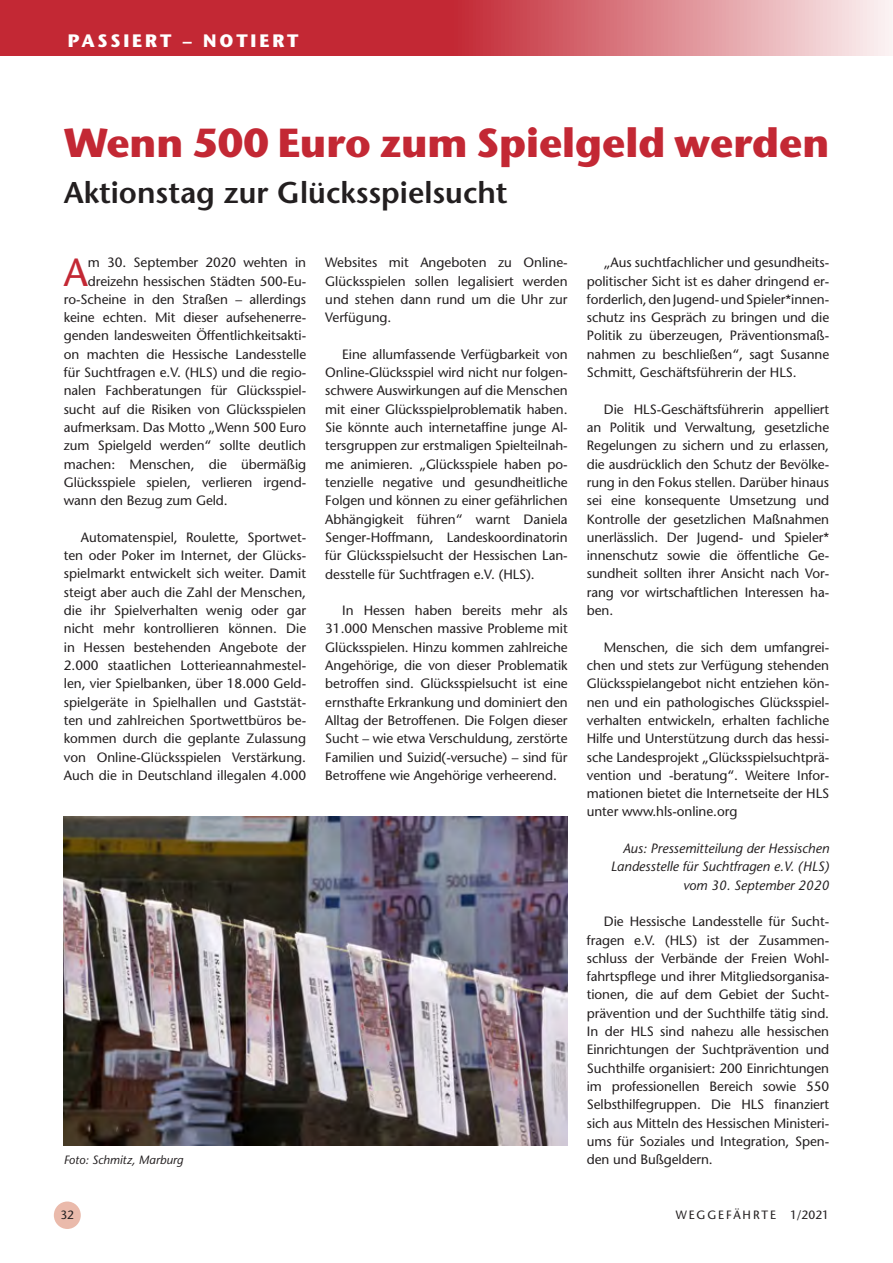
<style>
.page{position:relative;width:893px;height:1263px;background:#fff}
.page>*{position:absolute;margin:0;border:0;box-sizing:border-box;transform-origin:0 0}
._01_Headline{font:700 40.5px "ITC Stone Sans Pro";color:#c32834}
._02_Grundschrift_Ini{font:500 39.3px "Stone Sans Std";color:#c32834}
._07_Subhead{font:600 30px "Stone Sans Std";color:#231f20}
.t1{font:700 18px "ITC Stone Sans Pro";letter-spacing:.16em;color:#fff}
._03_Grundschrift_Ein{font:500 13.5px/18.3px "Stone Sans Std";letter-spacing:-.005em;color:#231f20;text-align:justify}
._02_Grundschrift_Ini-2{font:500 13.5px "Stone Sans Std";letter-spacing:-.005em;color:#231f20}
._06_Quelle{font:italic 500 13.5px/18.3px "Stone Sans Std";color:#231f20;text-align:right}
._05_Bildunterschrift{font:italic 500 12px "Stone Sans Std";color:#231f20}
.t2{font:500 12px "Stone Sans Std";letter-spacing:.16em;color:#231f20}
</style>
<div class="page">
<svg style="left:0;top:0;width:893px;height:56px;background:#d05a63"></svg>
<div style="left:54px;top:1201px;width:27px;height:28px;background:#eabaab;border-radius:50%"></div>
<img style="left:64px;top:816px;width:504px;height:330px">
<h3 class="t1" style="left:68px;top:30px;width:232px">PASSIERT – NOTIERT</h3>
<p class="_01_Headline" style="left:64px;top:119px;width:767px">Wenn 500 Euro zum Spielgeld werden</p>
<p class="_07_Subhead" style="left:64px;top:175px;width:445px">Aktionstag zur Glücksspielsucht</p>
<p class="_02_Grundschrift_Ini" style="left:64px;top:248px;width:26px">A</p>
<p class="_02_Grundschrift_Ini-2" style="left:88px;top:254px;width:220px">m 30. September 2020 wehten in</p>
<p class="_02_Grundschrift_Ini-2" style="left:88px;top:273px;width:220px">dreizehn hessischen Städten 500-Eu-</p>
<p class="_02_Grundschrift_Ini-2" style="left:64px;top:291px;width:244px">ro-Scheine in den Straßen – allerdings</p>
<p class="_02_Grundschrift_Ini-2" style="left:64px;top:309px;width:244px">keine echten. Mit dieser aufsehenerre-</p>
<p class="_02_Grundschrift_Ini-2" style="left:64px;top:328px;width:244px">genden landesweiten Öffentlichkeitsakti-</p>
<p class="_02_Grundschrift_Ini-2" style="left:64px;top:346px;width:244px">on machten die Hessische Landesstelle</p>
<p class="_02_Grundschrift_Ini-2" style="left:64px;top:364px;width:244px">für Suchtfragen e.V. (HLS) und die regio-</p>
<p class="_02_Grundschrift_Ini-2" style="left:64px;top:383px;width:244px">nalen Fachberatungen für Glücksspiel-</p>
<p class="_02_Grundschrift_Ini-2" style="left:64px;top:401px;width:244px">sucht auf die Risiken von Glücksspielen</p>
<p class="_02_Grundschrift_Ini-2" style="left:64px;top:419px;width:244px">aufmerksam. Das Motto „Wenn 500 Euro</p>
<p class="_02_Grundschrift_Ini-2" style="left:64px;top:438px;width:244px">zum Spielgeld werden“ sollte deutlich</p>
<p class="_02_Grundschrift_Ini-2" style="left:64px;top:456px;width:244px">machen: Menschen, die übermäßig</p>
<p class="_02_Grundschrift_Ini-2" style="left:64px;top:474px;width:244px">Glücksspiele spielen, verlieren irgend-</p>
<p class="_02_Grundschrift_Ini-2" style="left:64px;top:492px;width:165px">wann den Bezug zum Geld.</p>
<p class="_03_Grundschrift_Ein" style="left:64px;top:528px;width:244px;text-indent:17px">Automatenspiel, Roulette, Sportwet&shy;ten oder Poker im Internet, der Glücks&shy;spielmarkt entwickelt sich weiter. Damit steigt aber auch die Zahl der Menschen, die ihr Spielverhalten wenig oder gar nicht mehr kontrollieren können. Die in Hessen bestehenden Angebote der 2.000 staatlichen Lotterieannahmestel&shy;len, vier Spielbanken, über 18.000 Geld&shy;spielgeräte in Spielhallen und Gaststät&shy;ten und zahlreichen Sportwettbüros be&shy;kommen durch die geplante Zulassung von Online-Glücksspielen Verstärkung.<br>Auch die in Deutschland illegalen 4.000</p>
<p class="_03_Grundschrift_Ein" style="left:325px;top:253px;width:244px">Websites mit Angeboten zu Online-Glücksspielen sollen legalisiert werden und stehen dann rund um die Uhr zur Verfügung.</p>
<p class="_03_Grundschrift_Ein" style="left:325px;top:345px;width:244px;text-indent:17px">Eine allumfassende Verfügbarkeit von Online-Glücksspiel wird nicht nur folgen&shy;schwere Auswirkungen auf die Menschen mit einer Glücksspielproblematik haben.<br>Sie könnte auch internetaffine junge Al&shy;tersgruppen zur erstmaligen Spielteilnah&shy;me animieren. „Glücksspiele haben po&shy;tenzielle negative und gesundheitliche Folgen und können zu einer gefährlichen Abhängigkeit führen“ warnt Daniela Senger-Hoffmann, Landeskoordinatorin für Glücksspielsucht der Hessischen Lan&shy;desstelle für Suchtfragen e.V. (HLS).</p>
<p class="_03_Grundschrift_Ein" style="left:325px;top:601px;width:244px;text-indent:17px">In Hessen haben bereits mehr als 31.000 Menschen massive Probleme mit Glücksspielen. Hinzu kommen zahlreiche Angehörige, die von dieser Problematik betroffen sind. Glücksspielsucht ist eine ernsthafte Erkrankung und dominiert den Alltag der Betroffenen. Die Folgen dieser Sucht – wie etwa Verschuldung, zerstörte Familien und Suizid(-versuche) – sind für Betroffene wie Angehörige verheerend.</p>
<p class="_05_Bildunterschrift" style="left:64px;top:1153px;width:121px">Foto: Schmitz, Marburg</p>
<p class="_03_Grundschrift_Ein" style="left:587px;top:253px;width:244px;text-indent:17px">„Aus suchtfachlicher und gesundheits&shy;politischer Sicht ist es daher dringend er&shy;forderlich, den Jugend- und Spieler*innen&shy;schutz ins Gespräch zu bringen und die Politik zu überzeugen, Präventionsmaß&shy;nahmen zu beschließen“, sagt Susanne Schmitt, Geschäftsführerin der HLS.</p>
<p class="_03_Grundschrift_Ein" style="left:587px;top:400px;width:244px;text-indent:17px">Die HLS-Geschäftsführerin appelliert an Politik und Verwaltung, gesetzliche Regelungen zu sichern und zu erlassen, die ausdrücklich den Schutz der Bevölke&shy;rung in den Fokus stellen. Darüber hinaus sei eine konsequente Umsetzung und Kontrolle der gesetzlichen Maßnahmen unerlässlich. Der Jugend- und Spieler* innenschutz sowie die öffentliche Ge&shy;sundheit sollten ihrer Ansicht nach Vor&shy;rang vor wirtschaftlichen Interessen ha&shy;ben.</p>
<p class="_03_Grundschrift_Ein" style="left:587px;top:638px;width:244px;text-indent:17px">Menschen, die sich dem umfangrei&shy;chen und stets zur Verfügung stehenden Glücksspielangebot nicht entziehen kön&shy;nen und ein pathologisches Glücksspiel&shy;verhalten entwickeln, erhalten fachliche Hilfe und Unterstützung durch das hessi&shy;sche Landesprojekt „Glücksspielsuchtprä&shy;vention und -beratung“. Weitere Infor&shy;mationen bietet die Internetseite der HLS unter www.hls-online.org</p>
<p class="_06_Quelle" style="left:611px;top:839px;width:220px">Aus: Pressemitteilung der Hessischen<br>Landesstelle für Suchtfragen e.V. (HLS) vom 30. September 2020</p>
<p class="_03_Grundschrift_Ein" style="left:587px;top:912px;width:244px;text-indent:17px">Die Hessische Landesstelle für Sucht&shy;fragen e.V. (HLS) ist der Zusammen&shy;schluss der Verbände der Freien Wohl&shy;fahrtspflege und ihrer Mitgliedsorganisa&shy;tionen, die auf dem Gebiet der Sucht&shy;prävention und der Suchthilfe tätig sind.<br>In der HLS sind nahezu alle hessischen Einrichtungen der Suchtprävention und Suchthilfe organisiert: 200 Einrichtungen im professionellen Bereich sowie 550<br>Selbsthilfegruppen. Die HLS finanziert sich aus Mitteln des Hessischen Ministeri&shy;ums für Soziales und Integration, Spen&shy;den und Bußgeldern.</p>
<p class="t2" style="left:60px;top:1207px;width:15px">32</p>
<p class="t2" style="left:676px;top:1207px;width:155px">WEGGEFÄHRTE 1/2021</p>
</div>
